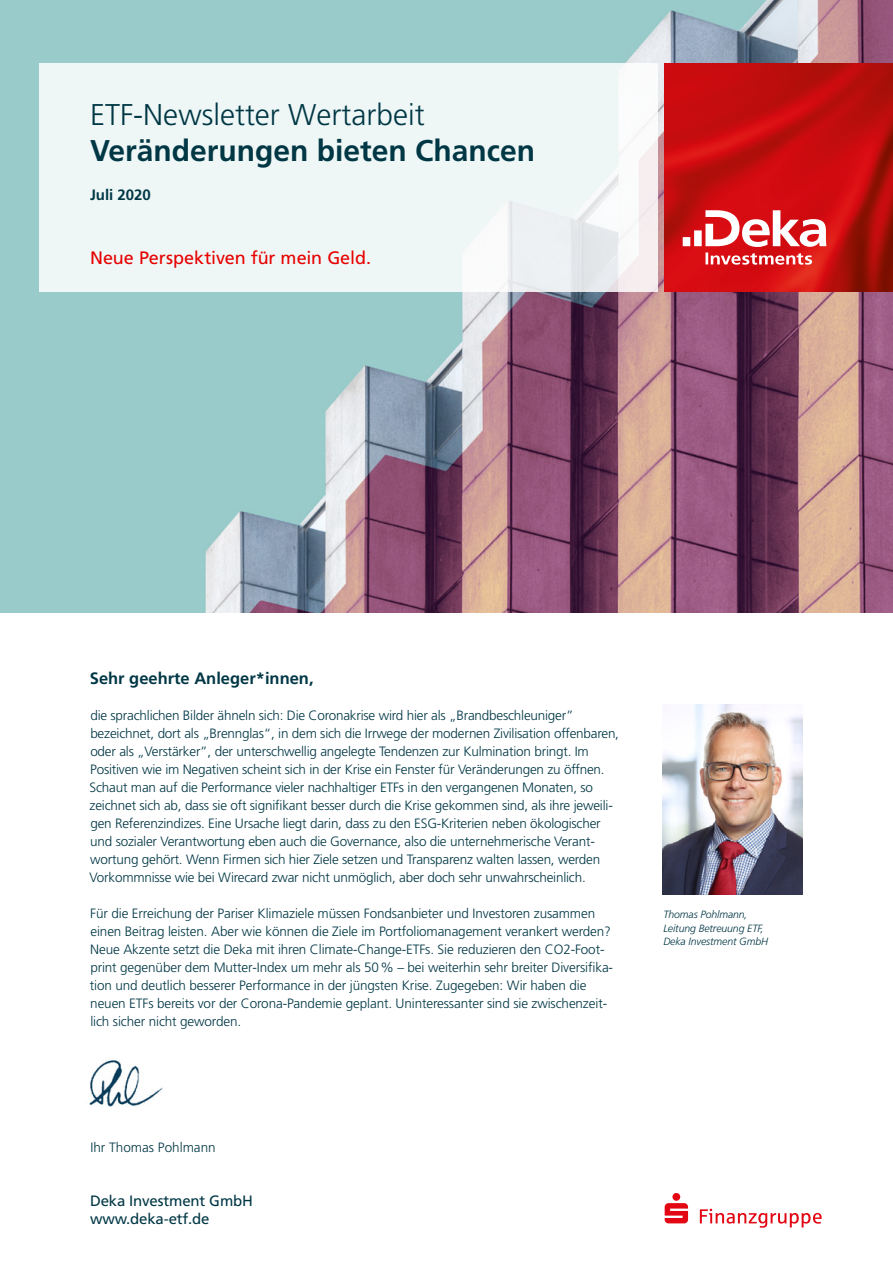
<style>
.page{position:relative;width:893px;height:1263px;background:#fff}
.page>*{position:absolute;margin:0;border:0;box-sizing:border-box;transform-origin:0 0}
.t1{font:700 30px "Deka Frutiger OTPS";color:#003745}
.t2{font:300 30px "Deka Frutiger OTPS";color:#003745}
.t3{font:18px "Deka Frutiger OTPS";letter-spacing:-.005em;color:#e60000}
.t4{font:700 16.5px "Deka Frutiger OTPS";color:#003745}
.t5{font:15px/18px "Deka Frutiger OTPS";letter-spacing:-.01em;color:#003745}
.t6{font:700 15px "Deka Frutiger OTPS";color:#003745}
.t7{font:300 13.5px/18px "Deka Frutiger OTPS";letter-spacing:-.015em;color:#003745}
.t8{font:italic 300 10.5px/13.5px "Deka Frutiger OTPS";letter-spacing:-.01em;color:#003745}
</style>
<div class="page">
<img style="left:663px;top:704px;width:140px;height:190px">
<img style="left:89px;top:1060px;width:74px;height:47px">
<img style="left:0;top:0;width:893px;height:612px">
<div style="left:39px;top:63px;width:619px;height:228px;background:#eff7f6"></div>
<svg style="left:665px;top:1193px;width:23px;height:30px"></svg>
<svg style="left:700px;top:1209px;width:122px;height:19px"></svg>
<img style="left:664px;top:63px;width:229px;height:229px">
<svg style="left:683px;top:210px;width:143px;height:55px"></svg>
<h1 class="t2" style="left:90px;top:96px;width:336px">ETF-Newsletter Wertarbeit</h1>
<h1 class="t1" style="left:90px;top:132px;width:447px">Veränderungen bieten Chancen</h1>
<p class="t6" style="left:90px;top:186px;width:62px">Juli 2020</p>
<h2 class="t3" style="left:90px;top:247px;width:283px">Neue Perspektiven für mein Geld.</h2>
<p class="t4" style="left:90px;top:668px;width:225px">Sehr geehrte Anleger*innen,</p>
<p class="t7" style="left:90px;top:706px;width:531px">die sprachlichen Bilder ähneln sich: Die Coronakrise wird hier als „Brandbeschleuniger” bezeichnet, dort als „Brennglas“, in dem sich die Irrwege der modernen Zivilisation offenbaren, oder als „Verstärker”, der unterschwellig angelegte Tendenzen zur Kulmination bringt. Im Positiven wie im Negativen scheint sich in der Krise ein Fenster für Veränderungen zu öffnen.<br>Schaut man auf die Performance vieler nachhaltiger ETFs in den vergangenen Monaten, so zeichnet sich ab, dass sie oft signifikant besser durch die Krise gekommen sind, als ihre jeweili&shy;gen Referenzindizes. Eine Ursache liegt darin, dass zu den ESG-Kriterien neben ökologischer und sozialer Verantwortung eben auch die Governance, also die unternehmerische Verant&shy;wortung gehört. Wenn Firmen sich hier Ziele setzen und Transparenz walten lassen, werden Vorkommnisse wie bei Wirecard zwar nicht unmöglich, aber doch sehr unwahrscheinlich.</p>
<p class="t7" style="left:90px;top:904px;width:525px">Für die Erreichung der Pariser Klimaziele müssen Fondsanbieter und Investoren zusammen einen Beitrag leisten. Aber wie können die Ziele im Portfoliomanagement verankert werden?<br>Neue Akzente setzt die Deka mit ihren Climate-Change-ETFs. Sie reduzieren den CO2-Foot&shy;print gegenüber dem Mutter-Index um mehr als 50% – bei weiterhin sehr breiter Diversifika&shy;tion und deutlich besserer Performance in der jüngsten Krise. Zugegeben: Wir haben die neuen ETFs bereits vor der Corona-Pandemie geplant. Uninteressanter sind sie zwischenzeit&shy;lich sicher nicht geworden.</p>
<p class="t7" style="left:90px;top:1138px;width:127px">Ihr Thomas Pohlmann</p>
<p class="t5" style="left:90px;top:1192px;width:165px">Deka Investment GmbH www.deka-etf.de</p>
<p class="t8" style="left:663px;top:908px;width:106px">Thomas Pohlmann,<br>Leitung Betreuung ETF,<br>Deka Investment GmbH</p>
</div>
